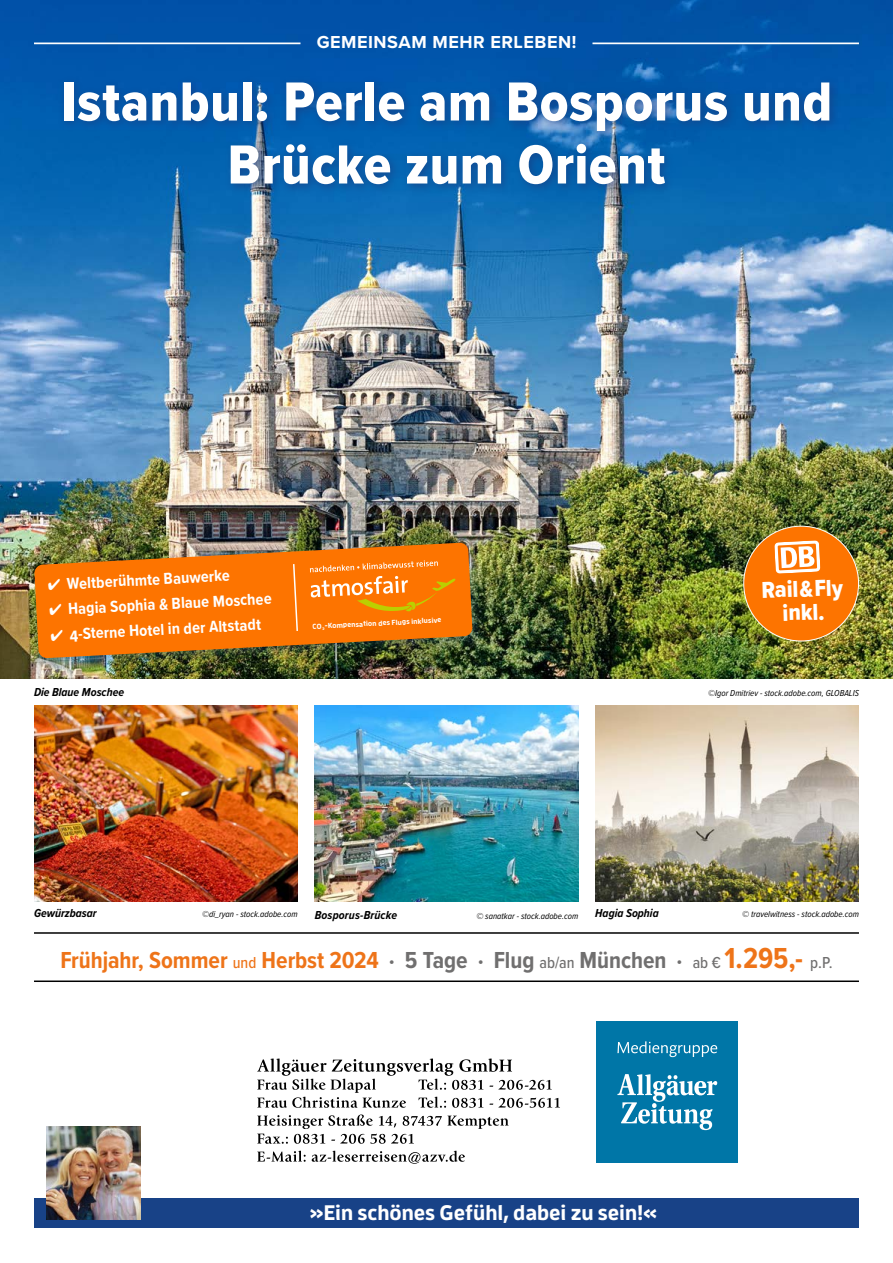
<style>
.page{position:relative;width:893px;height:1263px;background:#fff}
.page>*{position:absolute;margin:0;border:0;box-sizing:border-box;transform-origin:0 0}
.t1{font:57px/63px "Proxima Nova Cond Extrabld";letter-spacing:.015em;color:#fff;text-align:center}
.t2{font:700 24px "Proxima Nova Cond";color:#ee7419}
.t3{font:24px/23.5px "Proxima Nova Cond Extrabld";color:#fff;text-align:center}
.t4{font:700 21px "Enzo OT";color:#fff}
.t5{font:700 18px "Proxima Nova";letter-spacing:.03em;color:#fff}
.t6{font:700 16.5px "Proxima Nova Cond";color:#fff}
.t7{font:italic 700 12px "Proxima Nova Cond";color:#000}
.t8{font:italic 9px "Proxima Nova Cond";color:#000}
.t9{font:700 7.2px "Enzo OT";color:#fff}
.s1{font-weight:500;font-size:16.5px}
.s2{color:#706f6f}
.s3{font-weight:500;font-size:16.5px;color:#706f6f}
.s4{font-size:30px}
</style>
<div class="page">
<img style="left:0;top:0;width:893px;height:678px">
<hr style="left:34px;top:43px;width:266px;height:1px;background:#fff">
<hr style="left:592px;top:43px;width:267px;height:1px;background:#fff">
<div style="left:58px;top:77px;width:782px;height:119px;background:#184287;opacity:.75"></div>
<hr style="left:34px;top:932px;width:825px;height:2px;background:#000">
<hr style="left:34px;top:980px;width:825px;height:2px;background:#000">
<div style="left:30px;top:538px;width:456px;height:134px;background:#184287;opacity:.25"></div>
<img style="left:34px;top:542px;width:439px;height:116px">
<svg style="left:310px;top:560px;width:146px;height:51px;background:#f9881c"></svg>
<svg style="left:292px;top:562px;width:7px;height:70px"></svg>
<div style="left:744px;top:526px;width:114px;height:115px;background:#fd7400;border-radius:50%"></div>
<svg style="left:774px;top:540px;width:46px;height:34px"></svg>
<img style="left:315px;top:706px;width:263px;height:195px">
<img style="left:595px;top:706px;width:264px;height:195px">
<img style="left:34px;top:706px;width:264px;height:195px">
<div style="left:34px;top:1198px;width:825px;height:30px;background:#184287"></div>
<img style="left:47px;top:1126px;width:93px;height:94px">
<svg style="left:257px;top:1058px;width:303px;height:50px"></svg>
<svg style="left:257px;top:1114px;width:252px;height:30px"></svg>
<svg style="left:257px;top:1151px;width:208px;height:13px"></svg>
<div style="left:596px;top:1021px;width:142px;height:142px;background:#0076a7"></div>
<svg style="left:617px;top:1074px;width:100px;height:56px"></svg>
<svg style="left:617px;top:1041px;width:100px;height:16px"></svg>
<h3 class="t5" style="left:317px;top:29px;width:261px">GEMEINSAM MEHR ERLEBEN!</h3>
<h1 class="t1" style="left:61px;top:72px;width:773px">Istanbul: Perle am Bosporus und<br>Brücke zum Orient</h1>
<h3 class="t6" style="left:47px;top:572px;width:184px;rotate:-3deg">✔ Weltberühmte Bauwerke</h3>
<h3 class="t6" style="left:49px;top:598px;width:224px;rotate:-3deg">✔ Hagia Sophia &amp; Blaue Moschee</h3>
<h3 class="t6" style="left:50px;top:623px;width:212px;rotate:-3deg">✔ 4-Sterne Hotel in der Altstadt</h3>
<p class="t9" style="left:312px;top:622px;width:131px;rotate:-3deg">CO₂-Kompensation des Flugs inklusive</p>
<h2 class="t3" style="left:761px;top:578px;width:83px;rotate:-2deg">Rail &amp; Fly inkl.</h2>
<h3 class="t7" style="left:34px;top:683px;width:92px">Die Blaue Moschee</h3>
<p class="t8" style="left:708px;top:687px;width:152px">©Igor Dmitriev - stock.adobe.com, GLOBALIS</p>
<h3 class="t7" style="left:34px;top:904px;width:64px">Gewürzbasar</h3>
<p class="t8" style="left:202px;top:908px;width:97px">©di_ryan - stock.adobe.com</p>
<h3 class="t7" style="left:315px;top:906px;width:84px">Bosporus-Brücke</h3>
<p class="t8" style="left:476px;top:909px;width:103px">© sanatkar - stock.adobe.com</p>
<h3 class="t7" style="left:595px;top:904px;width:65px">Hagia Sophia</h3>
<p class="t8" style="left:742px;top:908px;width:118px">© travelwitness - stock.adobe.com</p>
<h2 class="t2" style="left:60px;top:942px;width:774px">Frühjahr, Sommer <span class="s1">und</span> Herbst 2024 <span class="s2">· 5 Tage · Flug</span> <span class="s3">ab/an</span> <span class="s2">München ·</span> <span class="s3">ab €</span> <span class="s4">1.295,-</span> <span class="s3">p.P.</span></h2>
<h3 class="t4" style="left:309px;top:1200px;width:349px">»Ein schönes Gefühl, dabei zu sein!«</h3>
</div>
